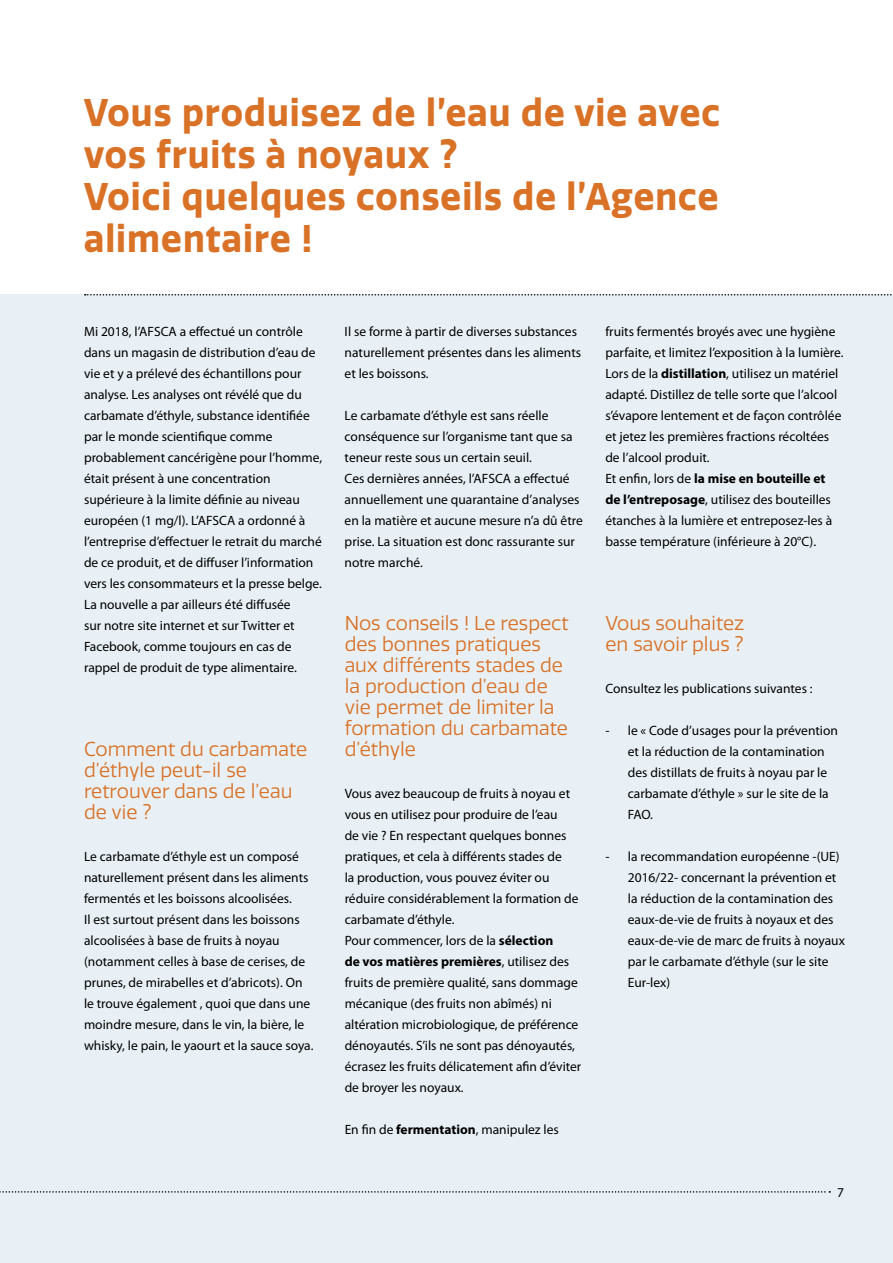
<style>
.page{position:relative;width:893px;height:1263px;background:#fff}
.page>*{position:absolute;margin:0;border:0;box-sizing:border-box;transform-origin:0 0}
.t1{font:700 37.5px/42px "Quatro";letter-spacing:.03em;color:#d97126;scale:.95 1}
.t2{font:19.5px/21px "Quatro";color:#d97126}
.t3{font:13.5px/21px "Myriad Pro";color:#000}
.s1{font-weight:700}
</style>
<div class="page">
<div style="left:0;top:294px;width:893px;height:969px;background:#e8f0f5"></div>
<svg style="left:0;top:1191px;width:830px;height:1px"></svg>
<svg style="left:85px;top:294px;width:807px;height:1px"></svg>
<h1 class="t1" style="left:84px;top:92px;width:671px">Vous produisez de l’eau de vie avec vos fruits à noyaux ?<br>Voici quelques conseils de l’Agence alimentaire !</h1>
<p class="t3" style="left:84px;top:321px;width:240px">Mi 2018, l’AFSCA a effectué un contrôle dans un magasin de distribution d’eau de vie et y a prélevé des échantillons pour analyse. Les analyses ont révélé que du carbamate d’éthyle, substance identifiée par le monde scientifique comme probablement cancérigène pour l’homme, était présent à une concentration supérieure à la limite définie au niveau européen (1 mg/l). L’AFSCA a ordonné à l’entreprise d’effectuer le retrait du marché de ce produit, et de diffuser l’information vers les consommateurs et la presse belge.<br>La nouvelle a par ailleurs été diffusée<br>sur notre site internet et sur Twitter et Facebook, comme toujours en cas de rappel de produit de type alimentaire.</p>
<h2 class="t2" style="left:84px;top:739px;width:225px">Comment du carbamate d’éthyle peut-il se retrouver dans de l’eau de vie ?</h2>
<p class="t3" style="left:84px;top:846px;width:231px">Le carbamate d’éthyle est un composé naturellement présent dans les aliments fermentés et les boissons alcoolisées.<br>Il est surtout présent dans les boissons alcoolisées à base de fruits à noyau (notamment celles à base de cerises, de prunes, de mirabelles et d’abricots). On le trouve également , quoi que dans une moindre mesure, dans le vin, la bière, le whisky, le pain, le yaourt et la sauce soya.</p>
<p class="t3" style="left:345px;top:321px;width:238px">Il se forme à partir de diverses substances naturellement présentes dans les aliments et les boissons.</p>
<p class="t3" style="left:345px;top:405px;width:240px">Le carbamate d’éthyle est sans réelle conséquence sur l’organisme tant que sa teneur reste sous un certain seuil.<br>Ces dernières années, l’AFSCA a effectué annuellement une quarantaine d’analyses en la matière et aucune mesure n’a dû être prise. La situation est donc rassurante sur notre marché.</p>
<h2 class="t2" style="left:345px;top:613px;width:226px">Nos conseils ! Le respect des bonnes pratiques aux différents stades de la production d’eau de vie permet de limiter la formation du carbamate d’éthyle</h2>
<p class="t3" style="left:345px;top:783px;width:238px">Vous avez beaucoup de fruits à noyau et vous en utilisez pour produire de l’eau<br>de vie ? En respectant quelques bonnes pratiques, et cela à différents stades de<br>la production, vous pouvez éviter ou réduire considérablement la formation de carbamate d’éthyle.<br>Pour commencer, lors de la <span class="s1">sélection<br>de vos matières premières</span>, utilisez des fruits de première qualité, sans dommage mécanique (des fruits non abîmés) ni altération microbiologique, de préférence dénoyautés. S’ils ne sont pas dénoyautés, écrasez les fruits délicatement afin d’éviter de broyer les noyaux.</p>
<p class="t3" style="left:345px;top:1119px;width:216px">En fin de <span class="s1">fermentation</span>, manipulez les</p>
<p class="t3" style="left:605px;top:321px;width:240px">fruits fermentés broyés avec une hygiène parfaite, et limitez l’exposition à la lumière.<br>Lors de la <span class="s1">distillation</span>, utilisez un matériel adapté. Distillez de telle sorte que l’alcool s’évapore lentement et de façon contrôlée et jetez les premières fractions récoltées de l’alcool produit.<br>Et enfin, lors de <span class="s1">la mise en bouteille et de l’entreposage</span>, utilisez des bouteilles étanches à la lumière et entreposez-les à basse température (inférieure à 20°C).</p>
<h2 class="t2" style="left:605px;top:613px;width:141px">Vous souhaitez en savoir plus ?</h2>
<p class="t3" style="left:605px;top:678px;width:209px">Consultez les publications suivantes :</p>
<p class="t3" style="left:628px;top:720px;width:212px;text-indent:-23px">- le « Code d’usages pour la prévention et la réduction de la contamination des distillats de fruits à noyau par le carbamate d’éthyle » sur le site de la<br>FAO.</p>
<p class="t3" style="left:628px;top:846px;width:219px;text-indent:-23px">- la recommandation européenne -(UE)<br>2016/22- concernant la prévention et la réduction de la contamination des eaux-de-vie de fruits à noyaux et des eaux-de-vie de marc de fruits à noyaux par le carbamate d’éthyle (sur le site Eur-lex)</p>
<p class="t3" style="left:837px;top:1182px;width:8px">7</p>
</div>
